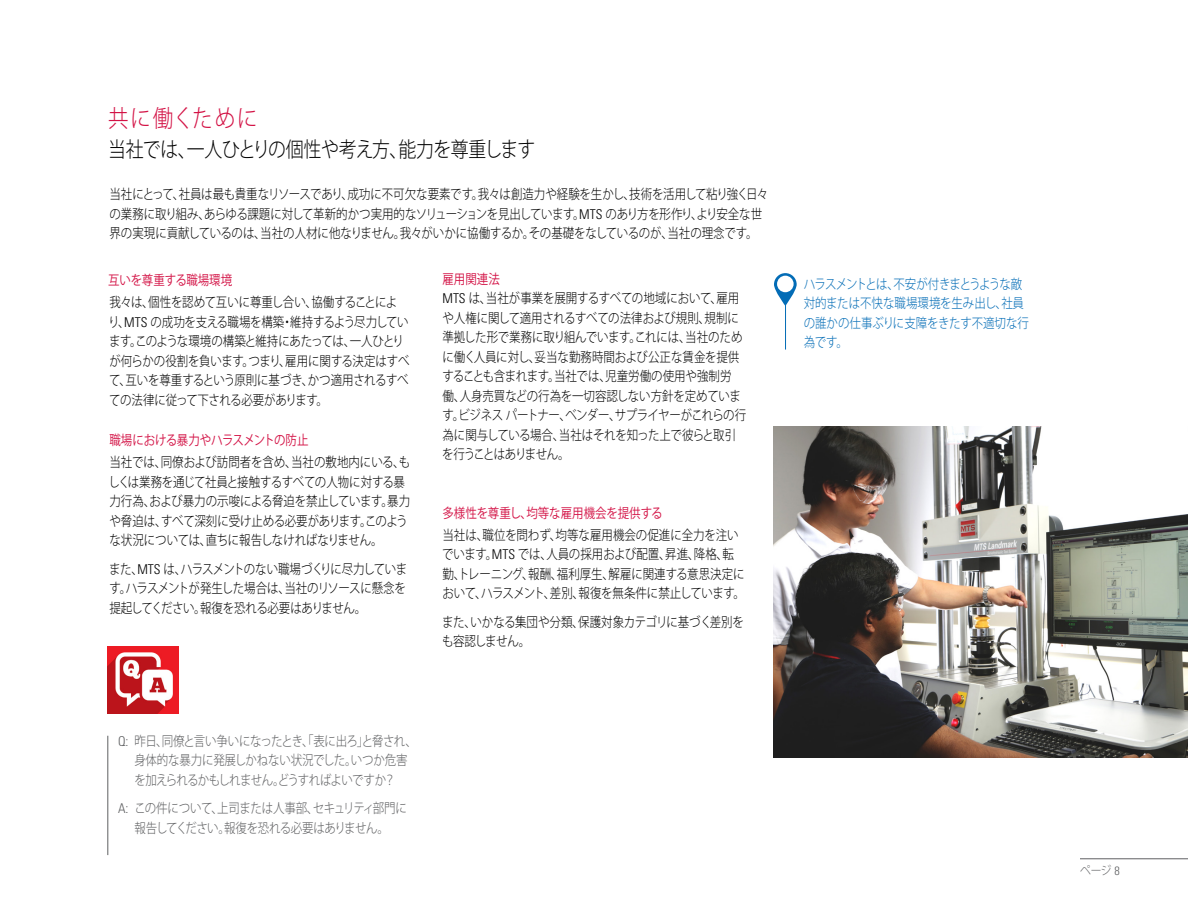
<style>
.page{position:relative;width:1188px;height:918px;background:#fff}
.page>*{position:absolute;margin:0;border:0;box-sizing:border-box;transform-origin:0 0}
.t1{font:300 24px "Koz Go Pro";letter-spacing:.095em;color:#d31245;scale:.85 1}
.t2{font:300 21px "Koz Go Pro";letter-spacing:-.03em;color:#000;scale:.85 1}
.t3{font:300 13.5px/19.5px "Koz Go Pro";letter-spacing:-.02em;color:#000;scale:.85 1}
.t4{font:300 13.5px/19.5px "Koz Go Pro";letter-spacing:-.04em;color:#5f6062;text-align:center;scale:.85 1}
.t5{font:300 13.5px/19.5px "Koz Go Pro";color:#000;scale:.85 1}
.t6{font:300 13.5px/19.5px "Koz Go Pro";letter-spacing:-.01em;color:#036cb6;scale:.85 1}
.t7{font:13.5px "Koz Go Pro";color:#d31245;scale:.85 1}
.t8{font:300 12px "Koz Go Pro";color:#5f6062;scale:.9 1}
.s1{font-family:"Univers";font-stretch:condensed}
.s2{font-weight:400;color:#d31245}
</style>
<div class="page">
<img style="left:773px;top:427px;width:415px;height:331px">
<hr style="left:1080px;top:859px;width:108px;height:1px;background:#5f6062">
<hr style="left:108px;top:736px;width:1px;height:119px;background:#5f6062">
<hr style="left:785px;top:280px;width:1px;height:70px;background:#036cb6">
<svg style="left:774px;top:273px;width:23px;height:33px"></svg>
<div style="left:777px;top:276px;width:17px;height:16px;background:#fff;border-radius:50%"></div>
<img style="left:108px;top:647px;width:71px;height:66px">
<h1 class="t1" style="left:108px;top:103px;width:177px">共に働くために</h1>
<h2 class="t2" style="left:108px;top:136px;width:504px">当社では、一人ひとりの個性や考え方、能力を尊重します</h2>
<p class="t3" style="left:110px;top:185px;width:776px">当社にとって、社員は最も貴重なリソースであり、成功に不可欠な要素です。我々は創造力や経験を生かし、技術を活用して粘り強く日々の業務に取り組み、あらゆる課題に対して革新的かつ実用的なソリューションを見出しています。<span class="s1">MTS</span> のあり方を形作り、より安全な世界の実現に貢献しているのは、当社の人材に他なりません。我々がいかに協働するか。その基礎をなしているのが、当社の理念です。</p>
<p class="t3" style="left:442px;top:269px;width:359px"><span class="s2">雇用関連法<br></span><span class="s1">MTS</span> は、当社が事業を展開するすべての地域において、雇用や人権に関して適用されるすべての法律および規則、規制に準拠した形で業務に取り組んでいます。これには、当社のために働く人員に対し、妥当な勤務時間および公正な賃金を提供することも含まれます。当社では、児童労働の使用や強制労<br>働、人身売買などの行為を一切容認しない方針を定めています。ビジネスパートナー、ベンダー、サプライヤーがこれらの行為に関与している場合、当社はそれを知った上で彼らと取引を行うことはありません。</p>
<p class="t7" style="left:108px;top:272px;width:148px">互いを尊重する職場環境</p>
<p class="t3" style="left:108px;top:293px;width:356px">我々は、個性を認めて互いに尊重し合い、協働することにより、<span class="s1">MTS</span> の成功を支える職場を構築・維持するよう尽力しています。このような環境の構築と維持にあたっては、一人ひとりが何らかの役割を負います。つまり、雇用に関する決定はすべて、互いを尊重するという原則に基づき、かつ適用されるすべての法律に従って下される必要があります。</p>
<p class="t7" style="left:110px;top:432px;width:236px">職場における暴力やハラスメントの防止</p>
<p class="t3" style="left:108px;top:453px;width:357px">当社では、同僚および訪問者を含め、当社の敷地内にいる、もしくは業務を通じて社員と接触するすべての人物に対する暴力行為、および暴力の示唆による脅迫を禁止しています。暴力や脅迫は、すべて深刻に受け止める必要があります。このような状況については、直ちに報告しなければなりません。</p>
<p class="t3" style="left:109px;top:559px;width:352px;text-align:justify">また、<span class="s1">MTS</span> は、ハラスメントのない職場づくりに尽力しています。ハラスメントが発生した場合は、当社のリソースに懸念を提起してください。報復を恐れる必要はありません。</p>
<p class="t7" style="left:442px;top:504px;width:260px">多様性を尊重し、均等な雇用機会を提供する</p>
<p class="t5" style="left:442px;top:525px;width:358px">当社は、職位を問わず、均等な雇用機会の促進に全力を注いでいます。<span class="s1">MTS</span> では、人員の採用および配置、昇進、降格、転勤、トレーニング、報酬、福利厚生、解雇に関連する意思決定において、ハラスメント、差別、報復を無条件に禁止しています。</p>
<p class="t3" style="left:442px;top:612px;width:357px">また、いかなる集団や分類、保護対象カテゴリに基づく差別をも容認しません。</p>
<p class="t4" style="left:118px;top:731px;width:353px"><span class="s1">Q:</span> 昨日、同僚と言い争いになったとき、「表に出ろ」と脅され、身体的な暴力に発展しかねない状況でした。いつか危害<br>を加えられるかもしれません。どうすればよいですか？</p>
<p class="t4" style="left:118px;top:799px;width:342px"><span class="s1">A:</span> この件について、上司または人事部、セキュリティ部門に報告してください。報復を恐れる必要はありません。</p>
<p class="t6" style="left:804px;top:274px;width:267px">ハラスメントとは、不安が付きまとうような敵対的または不快な職場環境を生み出し、社員の誰かの仕事ぶりに支障をきたす不適切な行為です。</p>
<p class="t8" style="left:1080px;top:862px;width:46px">ページ <span class="s1">8</span></p>
</div>
